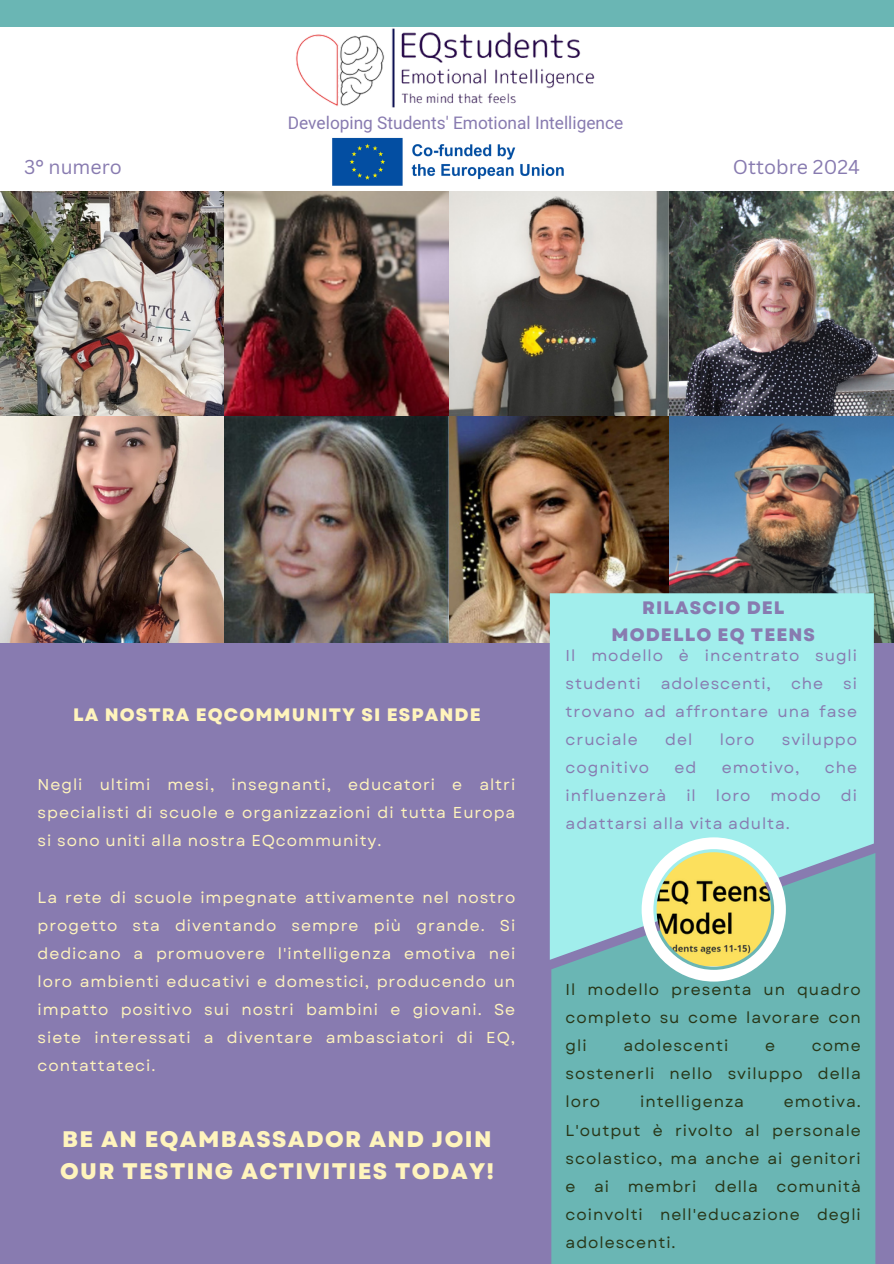
<style>
.page{position:relative;width:894px;height:1264px;background:#fff}
.page>*{position:absolute;margin:0;border:0;box-sizing:border-box;transform-origin:0 0}
.t1{font:800 22.5px/32.7px "Garet";letter-spacing:.06em;color:#fff4bd}
.t2{font:19.5px "Canva Sans";color:#887bb0}
.t3{font:800 18px "Garet";letter-spacing:.06em;color:#fff4bd}
.t4{font:800 18px/27px "Garet";letter-spacing:.06em;color:#887bb0;text-align:center}
.t5{font:17.25px "Mardoto";color:#887bb0}
.t6{font:15.75px/28.2px "Garet";letter-spacing:.06em;color:#fff4bd;text-align:justify}
.t7{font:15.75px/28.2px "Garet";letter-spacing:.06em;color:#283618;text-align:justify}
.t8{font:15.75px/28.2px "Garet";letter-spacing:.06em;color:#887bb0}
</style>
<div class="page">
<div style="left:0;top:0;width:893px;height:1263px;background:#887bb0"></div>
<div style="left:0;top:26px;width:893px;height:501px;background:#fff"></div>
<div style="left:0;top:0;width:893px;height:26px;background:#6ab6b4"></div>
<div style="left:551px;top:853px;width:324px;height:410px;background:#6ab6b4"></div>
<img style="left:0;top:192px;width:669px;height:450px">
<img style="left:669px;top:192px;width:223px;height:450px">
<svg style="left:549px;top:593px;width:324px;height:366px;background:#9be6e5"></svg>
<svg style="left:641px;top:837px;width:144px;height:144px;background:#c9d19a"></svg>
<img style="left:296px;top:28px;width:299px;height:80px">
<img style="left:332px;top:137px;width:232px;height:49px">
<p class="t5" style="left:288px;top:113px;width:337px">Developing Students' Emotional Intelligence</p>
<h3 class="t2" style="left:24px;top:153px;width:99px">3° numero</h3>
<p class="t2" style="left:732px;top:153px;width:128px">Ottobre 2024</p>
<p class="t3" style="left:73px;top:701px;width:409px">LA NOSTRA EQCOMMUNITY SI ESPANDE</p>
<p class="t6" style="left:38px;top:770px;width:479px">Negli ultimi mesi, insegnanti, educatori e altri specialisti di scuole e organizzazioni di tutta Europa si sono uniti alla nostra EQcommunity.</p>
<p class="t6" style="left:38px;top:883px;width:479px">La rete di scuole impegnate attivamente nel nostro progetto sta diventando sempre più grande. Si dedicano a promuovere l'intelligenza emotiva nei loro ambienti educativi e domestici, producendo un impatto positivo sui nostri bambini e giovani. Se siete interessati a diventare ambasciatori di EQ, contattateci.</p>
<p class="t1" style="left:60px;top:1122px;width:435px">BE AN EQAMBASSADOR AND JOIN<br>OUR TESTING ACTIVITIES TODAY!</p>
<p class="t4" style="left:611px;top:594px;width:205px">RILASCIO DEL<br>MODELLO EQ TEENS</p>
<p class="t8" style="left:565px;top:641px;width:293px">Il modello è incentrato sugli studenti</p>
<p class="t8" style="left:660px;top:669px;width:112px">adolescenti,</p>
<p class="t8" style="left:790px;top:669px;width:34px">che</p>
<p class="t8" style="left:565px;top:669px;width:293px;text-align:justify;text-indent:277px">si trovano ad affrontare una fase cruciale</p>
<p class="t8" style="left:665px;top:725px;width:29px">del</p>
<p class="t8" style="left:719px;top:725px;width:36px">loro</p>
<p class="t8" style="left:781px;top:725px;width:77px">sviluppo</p>
<p class="t8" style="left:565px;top:753px;width:85px">cognitivo</p>
<p class="t8" style="left:674px;top:753px;width:23px">ed</p>
<p class="t8" style="left:721px;top:753px;width:79px">emotivo,</p>
<p class="t8" style="left:824px;top:753px;width:34px">che</p>
<p class="t8" style="left:565px;top:781px;width:102px">influenzerà</p>
<p class="t8" style="left:686px;top:781px;width:11px">il</p>
<p class="t8" style="left:715px;top:781px;width:36px">loro</p>
<p class="t8" style="left:770px;top:781px;width:52px">modo</p>
<p class="t8" style="left:840px;top:781px;width:18px">di</p>
<p class="t8" style="left:565px;top:809px;width:226px">adattarsi alla vita adulta.</p>
<p class="t7" style="left:565px;top:975px;width:296px">Il modello presenta un quadro completo su come lavorare con gli</p>
<p class="t7" style="left:623px;top:1031px;width:106px">adolescenti</p>
<p class="t7" style="left:764px;top:1031px;width:12px">e</p>
<p class="t7" style="left:565px;top:1031px;width:296px;text-indent:246px">come sostenerli nello sviluppo della loro</p>
<p class="t7" style="left:640px;top:1087px;width:105px">intelligenza</p>
<p class="t7" style="left:565px;top:1087px;width:296px;text-indent:218px">emotiva.<br>L'output è rivolto al personale scolastico, ma anche ai genitori e ai membri della comunità coinvolti nell'educazione degli adolescenti.</p>
</div>
